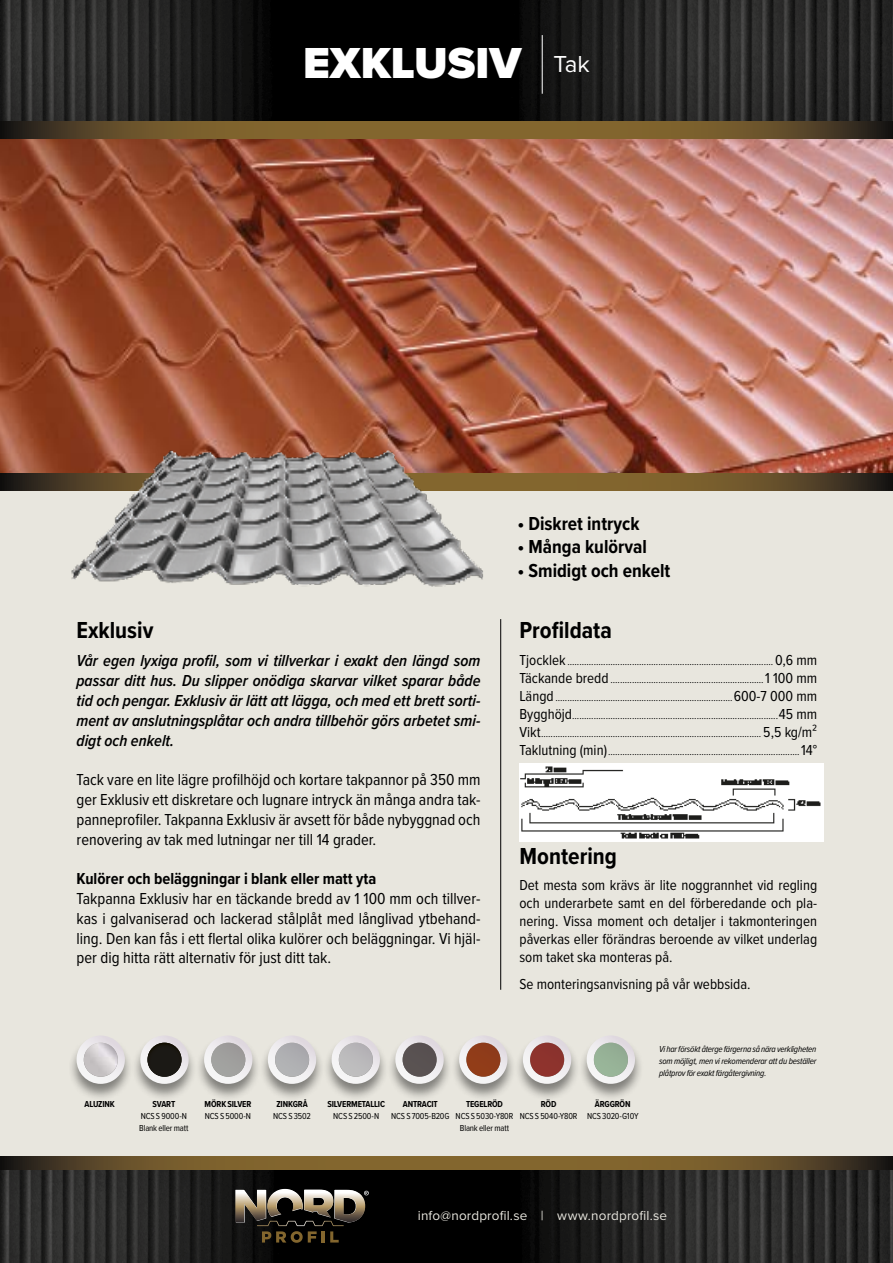
<style>
.page{position:relative;width:893px;height:1263px;background:#e8e6de}
.page>*{position:absolute;margin:0;border:0;box-sizing:border-box;transform-origin:0 0}
.t1{font:900 45px "Proxima Nova";color:#fff}
.t2{font:700 24px "Proxima Nova Cond";color:#000}
.t3{font:700 19.5px "Proxima Nova Cond";color:#000}
.t4{font:16.5px/19.8px "Proxima Nova Cond";color:#000;text-align:justify}
.t5{font:italic 600 16.5px/19.8px "Proxima Nova Cond";color:#000;text-align:justify}
.t6{font:700 16.5px "Proxima Nova Cond";color:#000}
.t7{font:15px/18px "Proxima Nova Cond";color:#000;text-align:justify}
.t8{font:13.5px "Proxima Nova";letter-spacing:.01em;color:#e8e6de}
.t9{font:10.5px/18px "Proxima Nova Cond";color:#000;text-align:justify}
.t10{font:italic 9px/12px "Proxima Nova Cond";letter-spacing:-.02em;color:#000;text-align:justify}
.t11{font:9px/12px "Proxima Nova Cond";letter-spacing:-.015em;color:#000}
.t12{font:700 9px "Proxima Nova Cond";letter-spacing:-.015em;color:#000}
.s1{font-weight:400;font-size:24px}
.s2{font-size:15px}
</style>
<div class="page">
<img style="left:0;top:0;width:893px;height:474px">
<img style="left:0;top:1169px;width:893px;height:94px">
<svg style="left:235px;top:1189px;width:134px;height:54px;background:#4e483d"></svg>
<svg style="left:0;top:1157px;width:893px;height:12px;background:#6d552a"></svg>
<svg style="left:0;top:474px;width:893px;height:17px;background:#634e28"></svg>
<svg style="left:0;top:121px;width:893px;height:17px;background:#6d552a"></svg>
<img style="left:519px;top:763px;width:304px;height:79px">
<hr style="left:500px;top:619px;width:1px;height:371px;background:#000">
<div style="left:68px;top:1035px;width:576px;height:66px;background:#000;opacity:.45"></div>
<svg style="left:77px;top:1035px;width:48px;height:49px"></svg>
<img style="left:84px;top:1043px;width:34px;height:34px;border-radius:17px">
<svg style="left:140px;top:1035px;width:49px;height:49px"></svg>
<svg style="left:147px;top:1043px;width:34px;height:34px"></svg>
<img style="left:169px;top:1043px;width:13px;height:34px">
<div style="left:148px;top:1043px;width:33px;height:34px;background:#1b1915;border-radius:17px"></div>
<svg style="left:204px;top:1035px;width:48px;height:49px"></svg>
<div style="left:211px;top:1043px;width:34px;height:34px;background:#a0a09e;border-radius:17px"></div>
<svg style="left:268px;top:1035px;width:48px;height:49px"></svg>
<div style="left:275px;top:1043px;width:34px;height:34px;background:#afafb2;border-radius:17px"></div>
<svg style="left:332px;top:1035px;width:48px;height:49px"></svg>
<div style="left:339px;top:1042px;width:34px;height:35px;background:#bbbabc;border-radius:17px"></div>
<svg style="left:395px;top:1035px;width:49px;height:49px"></svg>
<div style="left:403px;top:1042px;width:34px;height:35px;background:#595252;border-radius:17px"></div>
<svg style="left:459px;top:1035px;width:48px;height:49px"></svg>
<div style="left:466px;top:1042px;width:34px;height:35px;background:#913c19;border-radius:17px"></div>
<svg style="left:523px;top:1035px;width:48px;height:49px"></svg>
<div style="left:530px;top:1042px;width:34px;height:35px;background:#8d332d;border-radius:17px"></div>
<svg style="left:587px;top:1035px;width:48px;height:49px"></svg>
<div style="left:594px;top:1042px;width:34px;height:35px;background:#97b297;border-radius:17px"></div>
<hr style="left:542px;top:35px;width:1px;height:59px;background:#fff">
<img style="left:51px;top:405px;width:442px;height:182px">
<h1 class="t1" style="left:303px;top:29px;width:288px">EXKLUSIV <span class="s1">Tak</span></h1>
<h2 class="t2" style="left:77px;top:612px;width:78px">Exklusiv</h2>
<p class="t5" style="left:77px;top:650px;width:405px">Vår egen lyxiga profil, som vi tillverkar i exakt den längd som passar ditt hus. Du slipper onödiga skarvar vilket sparar både tid och pengar. Exklusiv är lätt att lägga, och med ett brett sorti&shy;ment av anslutningsplåtar och andra tillbehör görs arbetet smi&shy;digt och enkelt.</p>
<p class="t4" style="left:77px;top:769px;width:405px">Tack vare en lite lägre profilhöjd och kortare takpannor på 350 mm ger Exklusiv ett diskretare och lugnare intryck än många andra tak&shy;panneprofiler. Takpanna Exklusiv är avsett för både nybyggnad och renovering av tak med lutningar ner till 14 grader.</p>
<h3 class="t6" style="left:77px;top:866px;width:301px">Kulörer och beläggningar i blank eller matt yta</h3>
<p class="t4" style="left:77px;top:888px;width:405px">Takpanna Exklusiv har en täckande bredd av 1 100 mm och tillver&shy;kas i galvaniserad och lackerad stålplåt med långlivad ytbehand&shy;ling. Den kan fås i ett flertal olika kulörer och beläggningar. Vi hjäl&shy;per dig hitta rätt alternativ för just ditt tak.</p>
<h3 class="t3" style="left:517px;top:509px;width:124px">• Diskret intryck</h3>
<h3 class="t3" style="left:517px;top:532px;width:131px">• Många kulörval</h3>
<h3 class="t3" style="left:517px;top:556px;width:154px">• Smidigt och enkelt</h3>
<h2 class="t2" style="left:519px;top:612px;width:94px">Profildata</h2>
<p class="t9" style="left:519px;top:652px;width:299px"><span class="s2">Tjocklek</span> ...................................................................................... <span class="s2">0,6 mm Täckande bredd</span> ................................................................<span class="s2">1 100 mm Längd</span> ..........................................................................<span class="s2">600-7 000 mm Bygghöjd</span>......................................................................................<span class="s2">45 mm Vikt</span>............................................................................................ <span class="s2">5,5 kg/m²<br>Taklutning (min)</span>................................................................................<span class="s2">14°</span></p>
<h2 class="t2" style="left:519px;top:838px;width:99px">Montering</h2>
<h3 class="t7" style="left:519px;top:876px;width:299px">Det mesta som krävs är lite noggrannhet vid regling och underarbete samt en del förberedande och pla&shy;nering. Vissa moment och detaljer i takmonteringen påverkas eller förändras beroende av vilket underlag som taket ska monteras på.</h3>
<h3 class="t7" style="left:519px;top:974px;width:233px">Se monteringsanvisning på vår webbsida.</h3>
<p class="t10" style="left:659px;top:1043px;width:159px">Vi har försökt återge färgerna så nära verkligheten som möjligt, men vi rekomenderar att du beställer plåtprov för exakt färgåtergivning.</p>
<p class="t12" style="left:84px;top:1097px;width:32px">ALUZINK</p>
<p class="t12" style="left:152px;top:1097px;width:24px">SVART</p>
<p class="t11" style="left:139px;top:1109px;width:51px">NCS S 9000-N<br>Blank eller matt</p>
<p class="t12" style="left:205px;top:1097px;width:48px">MÖRK SILVER</p>
<p class="t11" style="left:205px;top:1109px;width:48px">NCS S 5000-N</p>
<p class="t12" style="left:276px;top:1097px;width:33px">ZINKGRÅ</p>
<p class="t11" style="left:273px;top:1109px;width:39px">NCS S 3502</p>
<p class="t12" style="left:541px;top:1097px;width:17px">RÖD</p>
<p class="t11" style="left:520px;top:1109px;width:59px">NCS S 5040-Y80R</p>
<p class="t12" style="left:466px;top:1097px;width:38px">TEGELRÖD</p>
<p class="t11" style="left:456px;top:1109px;width:59px;text-align:center">NCS S 5030-Y80R<br>Blank eller matt</p>
<p class="t12" style="left:327px;top:1097px;width:59px">SILVERMETALLIC</p>
<p class="t11" style="left:333px;top:1109px;width:47px">NCS S 2500-N</p>
<p class="t12" style="left:403px;top:1097px;width:36px">ANTRACIT</p>
<p class="t11" style="left:391px;top:1109px;width:60px">NCS S 7005-B20G</p>
<p class="t12" style="left:595px;top:1097px;width:37px">ÄRGGRÖN</p>
<p class="t11" style="left:587px;top:1109px;width:53px">NCS 3020-G10Y</p>
<p class="t8" style="left:418px;top:1206px;width:251px">info@nordprofil.se | www.nordprofil.se</p>
</div>
